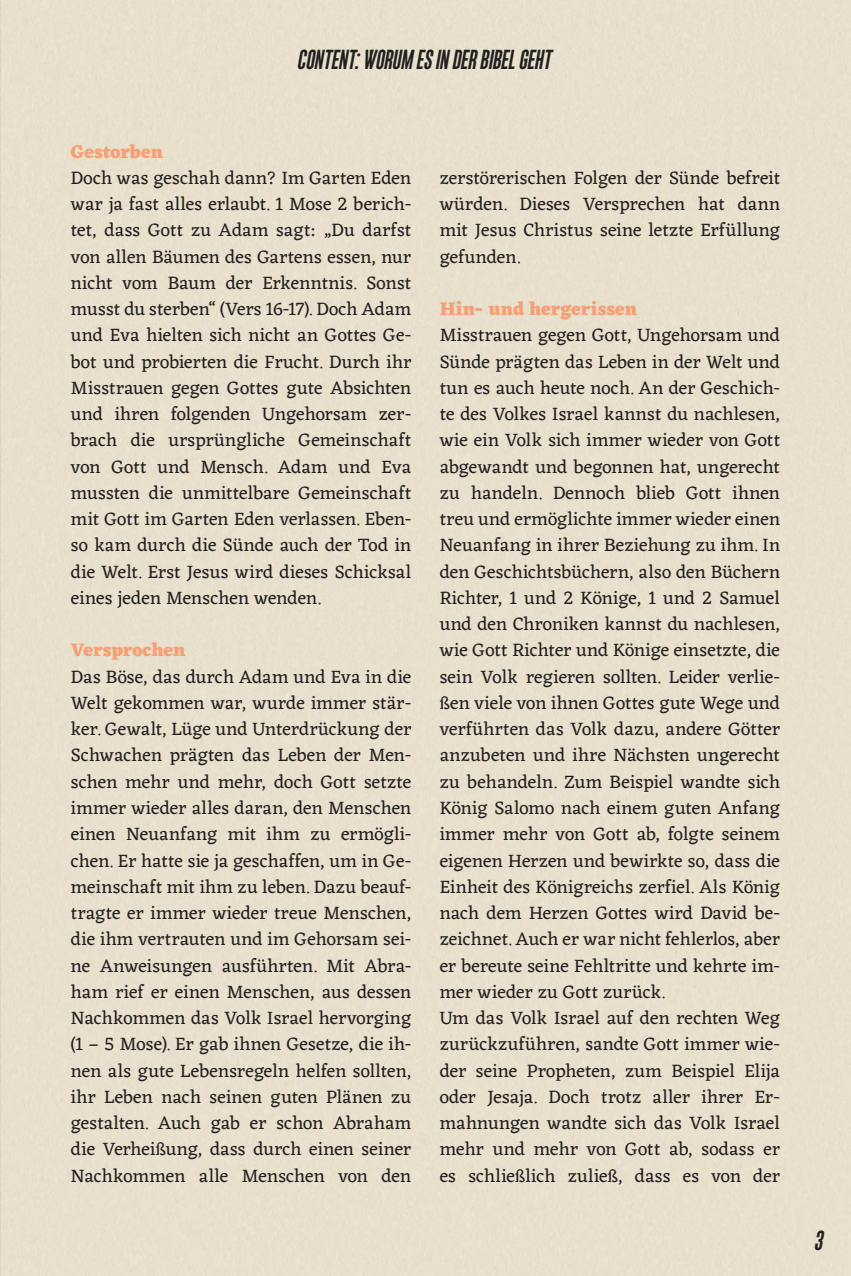
<style>
.page{position:relative;width:851px;height:1276px;background:#fff}
.page>*{position:absolute;margin:0;border:0;box-sizing:border-box;transform-origin:0 0}
.t1{font:italic 100 27.5px "Monopol";color:#231f20}
.t2{font:18.75px/26.2px "Eczar";letter-spacing:.005em;color:#231f20;text-align:justify}
.t3{font:800 18.75px "Eczar";letter-spacing:-.01em;color:#f79f75}
</style>
<div class="page">
<h1 class="t1" style="left:297px;top:44px;width:260px">CONTENT:WORUM ESINDERBIBELGEHT</h1>
<p class="t3" style="left:71px;top:140px;width:94px">Gestorben</p>
<p class="t2" style="left:71px;top:166px;width:342px">Doch was geschah dann? Im Garten Eden war ja fast alles erlaubt. 1 Mose 2 berich&shy;tet, dass Gott zu Adam sagt: „Du darfst von allen Bäumen des Gartens essen, nur nicht vom Baum der Erkenntnis. Sonst musst du sterben“ (Vers 16-17). Doch Adam und Eva hielten sich nicht an Gottes Ge&shy;bot und probierten die Frucht. Durch ihr Misstrauen gegen Gottes gute Absichten und ihren folgenden Ungehorsam zer&shy;brach die ursprüngliche Gemeinschaft von Gott und Mensch. Adam und Eva mussten die unmittelbare Gemeinschaft mit Gott im Garten Eden verlassen. Eben&shy;so kam durch die Sünde auch der Tod in die Welt. Erst Jesus wird dieses Schicksal eines jeden Menschen wenden.</p>
<p class="t3" style="left:71px;top:639px;width:116px">Versprochen</p>
<p class="t2" style="left:71px;top:664px;width:342px">Das Böse, das durch Adam und Eva in die Welt gekommen war, wurde immer stär&shy;ker. Gewalt, Lüge und Unterdrückung der Schwachen prägten das Leben der Men&shy;schen mehr und mehr, doch Gott setzte immer wieder alles daran, den Menschen einen Neuanfang mit ihm zu ermögli&shy;chen. Er hatte sie ja geschaffen, um in Ge&shy;meinschaft mit ihm zu leben. Dazu beauf&shy;tragte er immer wieder treue Menschen, die ihm vertrauten und im Gehorsam sei&shy;ne Anweisungen ausführten. Mit Abra&shy;ham rief er einen Menschen, aus dessen Nachkommen das Volk Israel hervorging (1 – 5 Mose). Er gab ihnen Gesetze, die ih&shy;nen als gute Lebensregeln helfen sollten, ihr Leben nach seinen guten Plänen zu gestalten. Auch gab er schon Abraham die Verheißung, dass durch einen seiner Nachkommen alle Menschen von den</p>
<p class="t2" style="left:439px;top:166px;width:342px">zerstörerischen Folgen der Sünde befreit würden. Dieses Versprechen hat dann mit Jesus Christus seine letzte Erfüllung gefunden.</p>
<p class="t3" style="left:439px;top:298px;width:199px">Hin- und hergerissen</p>
<p class="t2" style="left:439px;top:323px;width:342px;text-align:left">Misstrauen gegen Gott, Ungehorsam und Sünde prägten das Leben in der Welt und tun es auch heute noch. An der Geschich&shy;te des Volkes Israel kannst du nachlesen, wie ein Volk sich immer wieder von Gott abgewandt und begonnen hat, ungerecht zu handeln. Dennoch blieb Gott ihnen treu und ermöglichte immer wieder einen Neuanfang in ihrer Beziehung zu ihm. In den Geschichtsbüchern, also den Büchern Richter, 1 und 2 Könige, 1 und 2 Samuel und den Chroniken kannst du nachlesen, wie Gott Richter und Könige einsetzte, die sein Volk regieren sollten. Leider verlie&shy;ßen viele von ihnen Gottes gute Wege und verführten das Volk dazu, andere Götter anzubeten und ihre Nächsten ungerecht zu behandeln. Zum Beispiel wandte sich König Salomo nach einem guten Anfang immer mehr von Gott ab, folgte seinem eigenen Herzen und bewirkte so, dass die Einheit des Königreichs zerfiel. Als König nach dem Herzen Gottes wird David be&shy;zeichnet. Auch er war nicht fehlerlos, aber er bereute seine Fehltritte und kehrte im&shy;mer wieder zu Gott zurück.<br>Um das Volk Israel auf den rechten Weg zurückzuführen, sandte Gott immer wie&shy;der seine Propheten, zum Beispiel Elija oder Jesaja. Doch trotz aller ihrer Er&shy;mahnungen wandte sich das Volk Israel mehr und mehr von Gott ab, sodass er es schließlich zuließ, dass es von der</p>
<h1 class="t1" style="left:813px;top:1225px;width:15px">3</h1>
</div>
